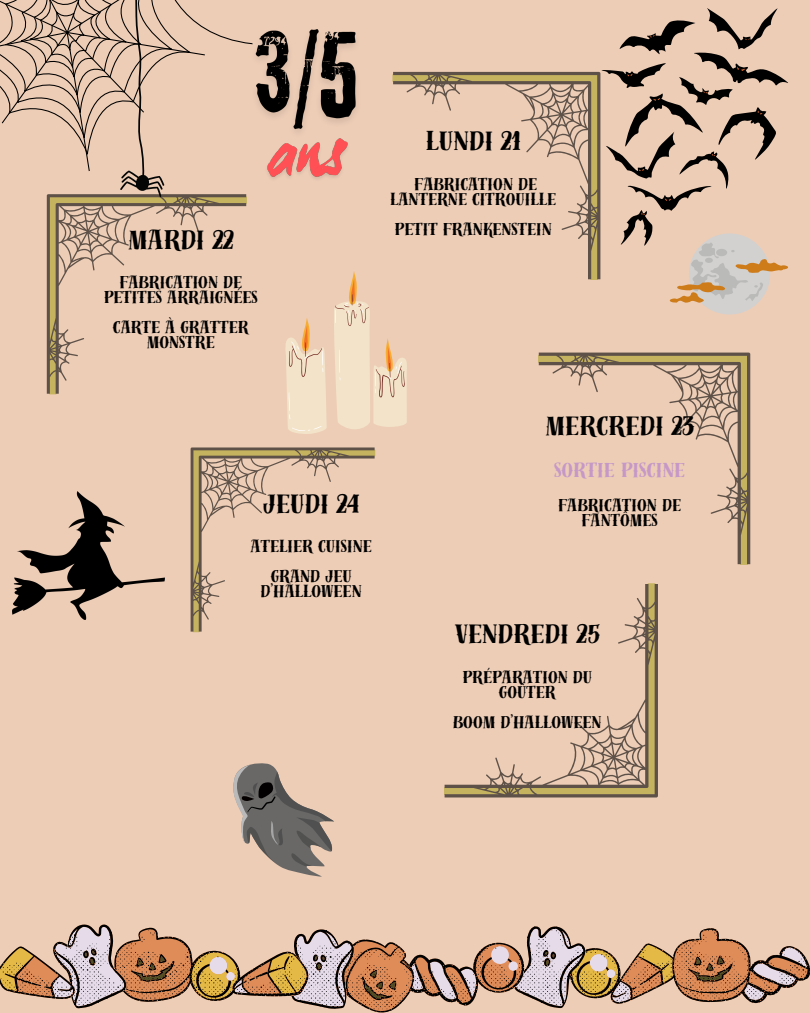
<style>
.page{position:relative;width:810px;height:1013px;background:#fff}
.page>*{position:absolute;margin:0;border:0;box-sizing:border-box;transform-origin:0 0}
.t1{font:25px "Distillery Strong";letter-spacing:-.035em;color:#000}
.t2{font:19px "Distillery Strong";letter-spacing:-.035em;color:#c598c8}
.t3{font:16px/15px "Distillery Strong";letter-spacing:-.035em;color:#000;text-align:center}
</style>
<div class="page">
<div style="left:0;top:0;width:810px;height:1012px;background:#edcdb6"></div>
<svg style="left:601px;top:8px;width:187px;height:238px"></svg>
<svg style="left:627px;top:35px;width:135px;height:180px"></svg>
<svg style="left:233px;top:763px;width:101px;height:113px"></svg>
<svg style="left:0;top:0;width:247px;height:195px"></svg>
<svg style="left:47px;top:194px;width:199px;height:200px"></svg>
<svg style="left:393px;top:72px;width:207px;height:207px"></svg>
<svg style="left:191px;top:447px;width:184px;height:184px"></svg>
<svg style="left:539px;top:352px;width:211px;height:212px"></svg>
<svg style="left:445px;top:584px;width:213px;height:213px"></svg>
<svg style="left:285px;top:318px;width:42px;height:116px"></svg>
<svg style="left:334px;top:270px;width:75px;height:159px"></svg>
<img style="left:13px;top:491px;width:151px;height:129px">
<div style="left:689px;top:233px;width:81px;height:81px;background:#d2d1d0;border-radius:50%"></div>
<svg style="left:670px;top:242px;width:118px;height:61px"></svg>
<svg style="left:0;top:924px;width:810px;height:88px"></svg>
<img style="left:244px;top:16px;width:112px;height:167px">
<img style="left:260px;top:114px;width:95px;height:69px">
<h3 class="t1" style="left:127px;top:224px;width:109px">MARDI 22</h3>
<p class="t3" style="left:103px;top:275px;width:156px">FABRICATION DE<br>PETITES ARRAIGNÉES</p>
<p class="t3" style="left:113px;top:320px;width:138px">CARTE À GRATTER<br>MONSTRE</p>
<p class="t1" style="left:425px;top:125px;width:98px">LUNDI 21</p>
<p class="t3" style="left:390px;top:177px;width:168px">FABRICATION DE<br>LANTERNE CITROUILLE</p>
<p class="t3" style="left:394px;top:222px;width:159px">PETIT FRANKENSTEIN</p>
<p class="t1" style="left:263px;top:487px;width:98px">JEUDI 24</p>
<p class="t3" style="left:250px;top:539px;width:123px">ATELIER CUISINE</p>
<p class="t3" style="left:260px;top:569px;width:103px">GRAND JEU<br>D’HALLOWEEN</p>
<p class="t1" style="left:545px;top:410px;width:152px">MERCREDI 23</p>
<h3 class="t2" style="left:554px;top:458px;width:133px">SORTIE PISCINE</h3>
<p class="t3" style="left:558px;top:498px;width:125px">FABRICATION DE<br>FANTÔMES</p>
<p class="t1" style="left:454px;top:618px;width:147px">VENDREDI 25</p>
<h3 class="t3" style="left:462px;top:670px;width:132px">PRÉPARATION DU<br>GOÛTER</h3>
<h4 class="t3" style="left:453px;top:715px;width:151px">BOOM D’HALLOWEEN</h4>
</div>
